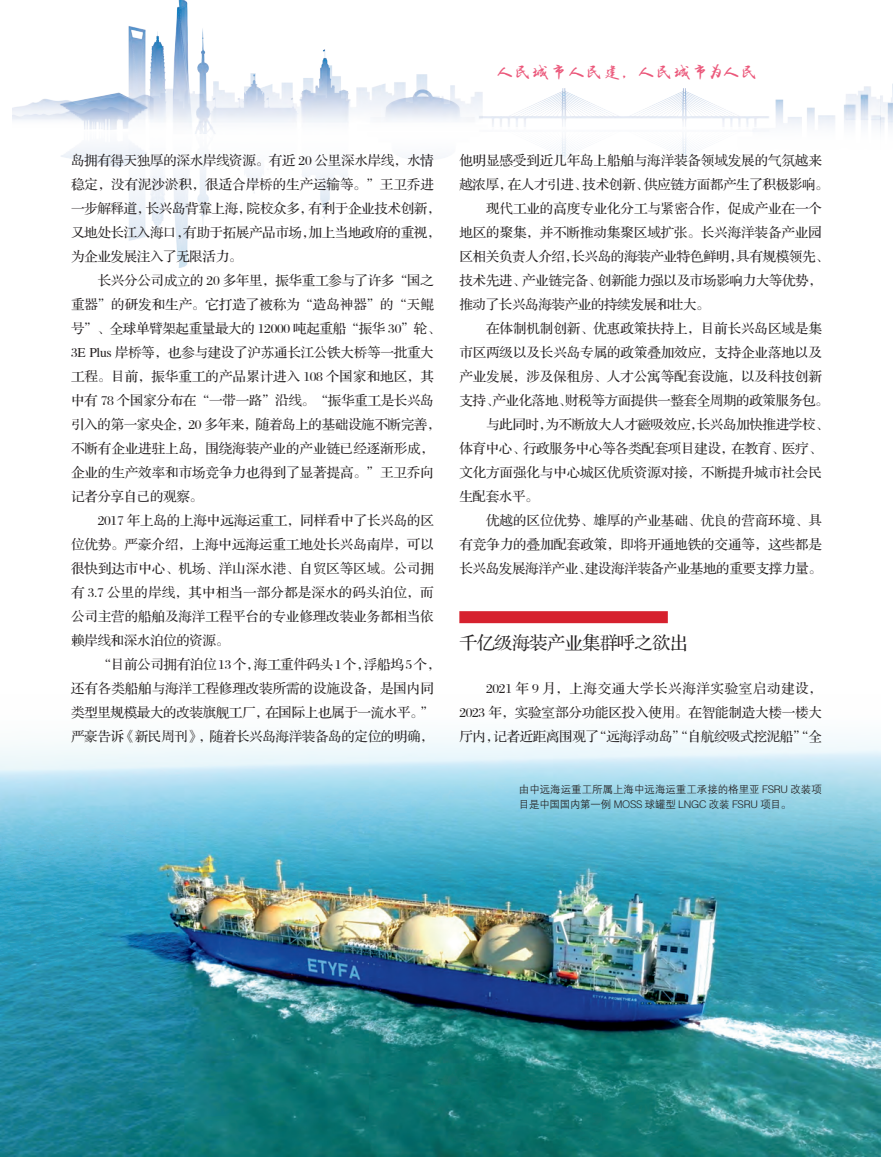
<style>
.page{position:relative;width:893px;height:1157px;background:#fff}
.page>*{position:absolute;margin:0;border:0;box-sizing:border-box;transform-origin:0 0}
.t1{font:18.3px "FZZJ LJDXKFW";letter-spacing:-.025em;color:#eb577a}
.t2{font:18px "FZS3 K GBK1 0";letter-spacing:-.025em;color:#231f20}
.t3{font:13.5px/24px "FZS3 JW GB1 0";letter-spacing:-.015em;color:#231f20;text-align:justify}
.t4{font:13.5px "FZS3 JW GB1 0";letter-spacing:.01em;color:#231f20}
.t5{font:10.5px/15px "FZZDXJW GB1 0";letter-spacing:-.015em;color:#231f20}
.s1{font-family:"yuweij";font-size:13.8px}
</style>
<div class="page">
<img style="left:13px;top:0;width:867px;height:268px">
<img style="left:880px;top:84px;width:13px;height:48px">
<img style="left:0;top:735px;width:880px;height:422px">
<div style="left:459px;top:611px;width:209px;height:12px;background:#d6212e"></div>
<h1 class="t1" style="left:496px;top:63px;width:264px">人民城市人民建，人民城市<span class="s1">为</span>人民</h1>
<p class="t3" style="left:71px;top:149px;width:364px">岛拥有得天独厚的深水岸线资源。有近 20 公里深水岸线，水情</p>
<p class="t3" style="left:71px;top:173px;width:364px">稳定，没有泥沙淤积，很适合岸桥的生产运输等。”王卫乔进</p>
<p class="t3" style="left:71px;top:197px;width:371px">一步解释道，长兴岛背靠上海，院校众多，有利于企业技术创新，</p>
<p class="t3" style="left:71px;top:221px;width:371px">又地处长江入海口，有助于拓展产品市场，加上当地政府的重视，</p>
<p class="t3" style="left:71px;top:245px;width:173px">为企业发展注入了无限活力。</p>
<p class="t3" style="left:98px;top:269px;width:338px">长兴分公司成立的 20 多年里，振华重工参与了许多“国之</p>
<p class="t3" style="left:71px;top:293px;width:364px">重器”的研发和生产。它打造了被称为“造岛神器”的“天鲲</p>
<p class="t3" style="left:71px;top:317px;width:371px">号”、全球单臂架起重量最大的 12000 吨起重船“振华 30”轮、</p>
<p class="t3" style="left:71px;top:341px;width:364px">3E Plus 岸桥等，也参与建设了沪苏通长江公铁大桥等一批重大</p>
<p class="t3" style="left:71px;top:365px;width:364px">工程。目前，振华重工的产品累计进入 108 个国家和地区，其</p>
<p class="t3" style="left:71px;top:389px;width:364px">中有 78 个国家分布在“一带一路”沿线。“振华重工是长兴岛</p>
<p class="t3" style="left:71px;top:413px;width:371px">引入的第一家央企，20 多年来，随着岛上的基础设施不断完善，</p>
<p class="t3" style="left:71px;top:437px;width:364px">不断有企业进驻上岛，围绕海装产业的产业链已经逐渐形成，</p>
<p class="t3" style="left:71px;top:461px;width:364px">企业的生产效率和市场竞争力也得到了显著提高。”王卫乔向</p>
<p class="t3" style="left:71px;top:485px;width:133px">记者分享自己的观察。</p>
<p class="t3" style="left:98px;top:509px;width:338px">2017 年上岛的上海中远海运重工，同样看中了长兴岛的区</p>
<p class="t3" style="left:71px;top:533px;width:364px">位优势。严豪介绍，上海中远海运重工地处长兴岛南岸，可以</p>
<p class="t3" style="left:71px;top:557px;width:364px">很快到达市中心、机场、洋山深水港、自贸区等区域。公司拥</p>
<p class="t4" style="left:71px;top:585px;width:364px">有 3.7 公里的岸线，其中相当一部分都是深水的码头泊位，而</p>
<p class="t3" style="left:71px;top:605px;width:364px">公司主营的船舶及海洋工程平台的专业修理改装业务都相当依</p>
<p class="t3" style="left:71px;top:629px;width:160px">赖岸线和深水泊位的资源。</p>
<p class="t3" style="left:98px;top:653px;width:344px">“目前公司拥有泊位13个，海工重件码头1个，浮船坞5个，</p>
<p class="t3" style="left:71px;top:677px;width:364px">还有各类船舶与海洋工程修理改装所需的设施设备，是国内同</p>
<p class="t3" style="left:71px;top:701px;width:364px">类型里规模最大的改装旗舰工厂，在国际上也属于一流水平。”</p>
<p class="t3" style="left:71px;top:725px;width:364px">严豪告诉《新民周刊》，随着长兴岛海洋装备岛的定位的明确，</p>
<p class="t3" style="left:459px;top:149px;width:364px">他明显感受到近几年岛上船舶与海洋装备领域发展的气氛越来</p>
<p class="t3" style="left:459px;top:173px;width:371px">越浓厚，在人才引进、技术创新、供应链方面都产生了积极影响。</p>
<p class="t3" style="left:486px;top:197px;width:337px">现代工业的高度专业化分工与紧密合作，促成产业在一个</p>
<p class="t3" style="left:459px;top:221px;width:364px">地区的聚集，并不断推动集聚区域扩张。长兴海洋装备产业园</p>
<p class="t3" style="left:459px;top:245px;width:371px">区相关负责人介绍，长兴岛的海装产业特色鲜明，具有规模领先、</p>
<p class="t3" style="left:459px;top:269px;width:364px">技术先进、产业链完备、创新能力强以及市场影响力大等优势，</p>
<p class="t3" style="left:459px;top:293px;width:252px">推动了长兴岛海装产业的持续发展和壮大。</p>
<p class="t3" style="left:486px;top:317px;width:337px">在体制机制创新、优惠政策扶持上，目前长兴岛区域是集</p>
<p class="t3" style="left:459px;top:341px;width:364px">市区两级以及长兴岛专属的政策叠加效应，支持企业落地以及</p>
<p class="t3" style="left:459px;top:365px;width:364px">产业发展，涉及保租房、人才公寓等配套设施，以及科技创新</p>
<p class="t3" style="left:459px;top:389px;width:371px">支持、产业化落地、财税等方面提供一整套全周期的政策服务包。</p>
<p class="t3" style="left:486px;top:413px;width:344px">与此同时，为不断放大人才磁吸效应，长兴岛加快推进学校、</p>
<p class="t3" style="left:459px;top:437px;width:364px">体育中心、行政服务中心等各类配套项目建设，在教育、医疗、</p>
<p class="t3" style="left:459px;top:461px;width:364px">文化方面强化与中心城区优质资源对接，不断提升城市社会民</p>
<p class="t3" style="left:459px;top:485px;width:81px">生配套水平。</p>
<p class="t3" style="left:486px;top:509px;width:337px">优越的区位优势、雄厚的产业基础、优良的营商环境、具</p>
<p class="t3" style="left:459px;top:533px;width:364px">有竞争力的叠加配套政策，即将开通地铁的交通等，这些都是</p>
<p class="t3" style="left:459px;top:557px;width:364px">长兴岛发展海洋产业、建设海洋装备产业基地的重要支撑力量。</p>
<p class="t2" style="left:459px;top:633px;width:230px">千亿级海装产业集群呼之欲出</p>
<p class="t3" style="left:459px;top:677px;width:364px;text-indent:27px">2021 年 9 月，上海交通大学长兴海洋实验室启动建设，2023 年，实验室部分功能区投入使用。在智能制造大楼一楼大厅内，记者近距离围观了“远海浮动岛”“自航绞吸式挖泥船”“全</p>
<p class="t5" style="left:519px;top:782px;width:305px">由中远海运重工所属上海中远海运重工承接的格里亚 FSRU 改装项目是中国国内第一例 MOSS 球罐型 LNGC 改装 FSRU 项目。</p>
</div>
